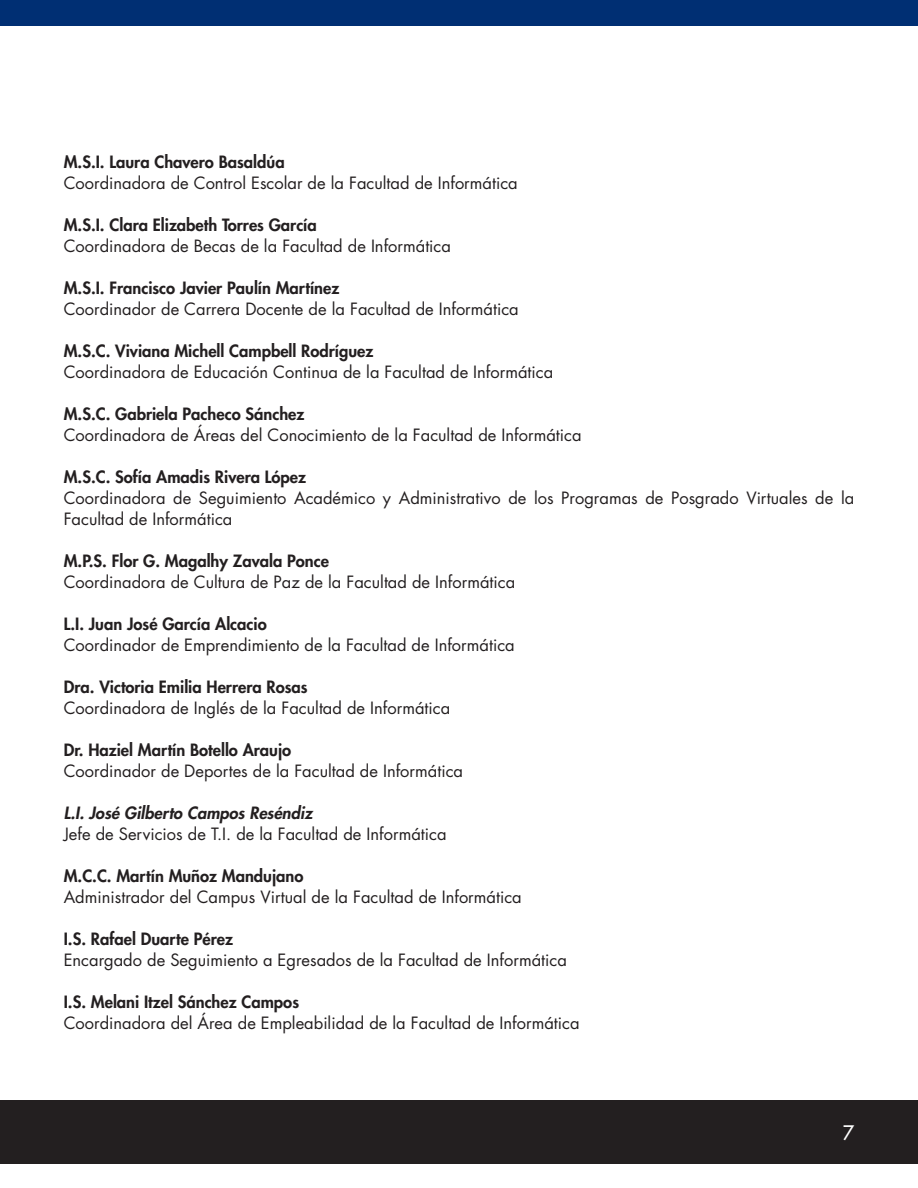
<style>
.page{position:relative;width:918px;height:1188px;background:#fff}
.page>*{position:absolute;margin:0;border:0;box-sizing:border-box;transform-origin:0 0}
.t1{font:500 19.5px "Futura Std";color:#fff}
.Parrafo_general{font:16.5px/21px "Futura Std";color:#231f20}
.Parrafo_general-2{font:800 16.5px "Futura Std";color:#231f20}
.Parrafo_general-3{font:italic 800 16.5px "Futura Std";color:#231f20}
</style>
<div class="page">
<div style="left:0;top:1100px;width:918px;height:64px;background:#231f20"></div>
<div style="left:0;top:0;width:918px;height:26px;background:#002f73"></div>
<p class="Parrafo_general-2" style="left:64px;top:151px;width:222px">M.S.I. Laura Chavero Basaldúa</p>
<p class="Parrafo_general" style="left:64px;top:172px;width:456px">Coordinadora de Control Escolar de la Facultad de Informática</p>
<p class="Parrafo_general-2" style="left:64px;top:214px;width:255px">M.S.I. Clara Elizabeth Torres García</p>
<p class="Parrafo_general" style="left:64px;top:235px;width:389px">Coordinadora de Becas de la Facultad de Informática</p>
<p class="Parrafo_general-2" style="left:64px;top:277px;width:277px">M.S.I. Francisco Javier Paulín Martínez</p>
<p class="Parrafo_general" style="left:64px;top:298px;width:457px">Coordinador de Carrera Docente de la Facultad de Informática</p>
<p class="Parrafo_general-2" style="left:64px;top:340px;width:311px">M.S.C. Viviana Michell Campbell Rodríguez</p>
<p class="Parrafo_general" style="left:64px;top:361px;width:491px">Coordinadora de Educación Continua de la Facultad de Informática</p>
<p class="Parrafo_general-2" style="left:64px;top:403px;width:242px">M.S.C. Gabriela Pacheco Sánchez</p>
<p class="Parrafo_general" style="left:64px;top:424px;width:519px">Coordinadora de Áreas del Conocimiento de la Facultad de Informática</p>
<p class="Parrafo_general-2" style="left:64px;top:466px;width:244px">M.S.C. Sofía Amadis Rivera López</p>
<p class="Parrafo_general" style="left:64px;top:487px;width:792px">Coordinadora de Seguimiento Académico y Administrativo de los Programas de Posgrado Virtuales de la<br>Facultad de Informática</p>
<p class="Parrafo_general-2" style="left:64px;top:550px;width:267px">M.P.S. Flor G. Magalhy Zavala Ponce</p>
<p class="Parrafo_general" style="left:64px;top:571px;width:453px">Coordinadora de Cultura de Paz de la Facultad de Informática</p>
<p class="Parrafo_general-2" style="left:64px;top:613px;width:204px">L.I. Juan José García Alcacio</p>
<p class="Parrafo_general" style="left:64px;top:634px;width:452px">Coordinador de Emprendimiento de la Facultad de Informática</p>
<p class="Parrafo_general-2" style="left:64px;top:676px;width:245px">Dra. Victoria Emilia Herrera Rosas</p>
<p class="Parrafo_general" style="left:64px;top:697px;width:388px">Coordinadora de Inglés de la Facultad de Informática</p>
<p class="Parrafo_general-2" style="left:64px;top:739px;width:229px">Dr. Haziel Martín Botello Araujo</p>
<p class="Parrafo_general" style="left:64px;top:760px;width:401px">Coordinador de Deportes de la Facultad de Informática</p>
<p class="Parrafo_general-3" style="left:64px;top:802px;width:250px">L.I. José Gilberto Campos Reséndiz</p>
<p class="Parrafo_general" style="left:64px;top:823px;width:384px">Jefe de Servicios de T.I. de la Facultad de Informática</p>
<p class="Parrafo_general-2" style="left:64px;top:865px;width:241px">M.C.C. Martín Muñoz Mandujano</p>
<p class="Parrafo_general" style="left:64px;top:886px;width:460px">Administrador del Campus Virtual de la Facultad de Informática</p>
<p class="Parrafo_general-2" style="left:64px;top:928px;width:171px">I.S. Rafael Duarte Pérez</p>
<p class="Parrafo_general" style="left:64px;top:949px;width:505px">Encargado de Seguimiento a Egresados de la Facultad de Informática</p>
<p class="Parrafo_general-2" style="left:64px;top:991px;width:237px">I.S. Melani Itzel Sánchez Campos</p>
<p class="Parrafo_general" style="left:64px;top:1012px;width:517px">Coordinadora del Área de Empleabilidad de la Facultad de Informática</p>
<p class="t1" style="left:843px;top:1120px;width:13px">7</p>
</div>
